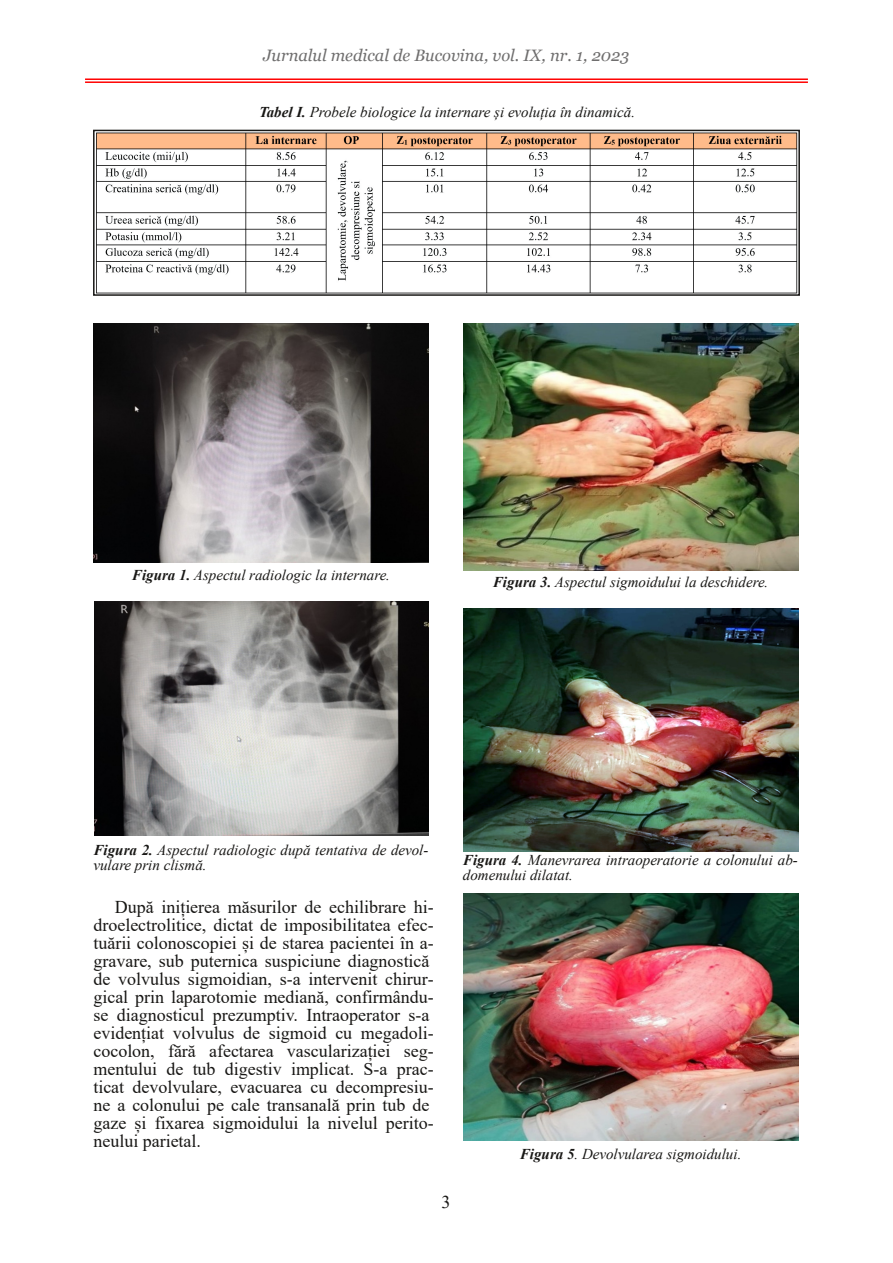
<style>
.page{position:relative;width:893px;height:1263px;background:#fff}
.page>*{position:absolute;margin:0;border:0;box-sizing:border-box;transform-origin:0 0}
.t1{font:18px/18px "Times New Roman";color:#181715}
.t2{font:italic 16.5px "Georgia";color:#6f6e6e}
.t3{font:italic 15px/15px "Times New Roman";color:#181715}
.s1{font-weight:700}
</style>
<div class="page">
<hr style="left:85px;top:78px;width:723px;height:2px;background:#f00">
<hr style="left:85px;top:81px;width:723px;height:2px;background:#f00">
<img style="left:96px;top:133px;width:701px;height:160px">
<div style="left:93px;top:130px;width:707px;height:166px;border:2px solid #181715"></div>
<img style="left:94px;top:323px;width:335px;height:239px">
<img style="left:95px;top:601px;width:334px;height:235px">
<img style="left:463px;top:323px;width:336px;height:248px">
<img style="left:463px;top:894px;width:336px;height:247px">
<img style="left:463px;top:609px;width:336px;height:242px">
<p class="t2" style="left:263px;top:46px;width:368px">Jurnalul medical de Bucovina, vol. IX, nr. 1, 2023</p>
<p class="t3" style="left:259px;top:104px;width:378px"><span class="s1">Tabel I.</span> Probele biologice la internare și evoluția în dinamică.</p>
<p class="t3" style="left:132px;top:568px;width:260px"><span class="s1">Figura 1.</span> Aspectul radiologic la internare.</p>
<p class="t3" style="left:493px;top:574px;width:277px"><span class="s1">Figura 3.</span> Aspectul sigmoidului la deschidere.</p>
<p class="t3" style="left:94px;top:842px;width:336px"><span class="s1">Figura 2.</span> Aspectul radiologic după tentativa de devol&shy;vulare prin clismă.</p>
<p class="t1" style="left:93px;top:898px;width:342px;text-indent:21px">După inițierea măsurilor de echilibrare hi&shy;droelectrolitice, dictat de imposibilitatea efec&shy;tuării colonoscopiei și de starea pacientei în a&shy;gravare, sub puternica suspiciune diagnostică de volvulus sigmoidian, s-a intervenit chirur&shy;gical prin laparotomie mediană, confirmându&shy;se diagnosticul prezumptiv. Intraoperator s-a evidențiat volvulus de sigmoid cu megadoli&shy;cocolon, fără afectarea vascularizației seg&shy;mentului de tub digestiv implicat. S-a prac&shy;ticat devolvulare, evacuarea cu decompresiu&shy;ne a colonului pe cale transanală prin tub de gaze și fixarea sigmoidului la nivelul perito&shy;neului parietal.</p>
<p class="t1" style="left:441px;top:1193px;width:10px">3</p>
<p class="t3" style="left:463px;top:853px;width:336px"><span class="s1">Figura 4.</span> Manevrarea intraoperatorie a colonului ab&shy;domenului dilatat.</p>
<p class="t3" style="left:520px;top:1146px;width:223px"><span class="s1">Figura 5</span>. Devolvularea sigmoidului.</p>
</div>
